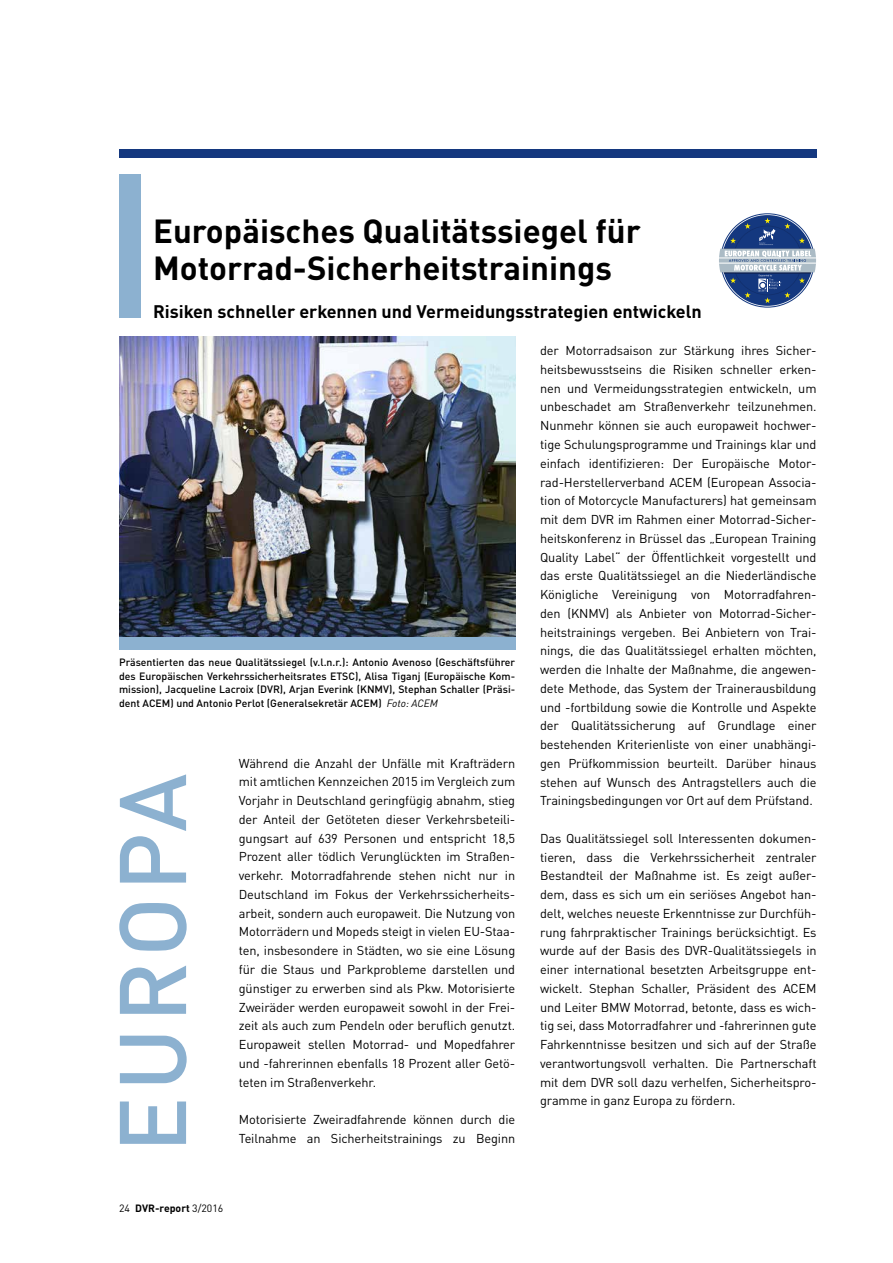
<style>
.page{position:relative;width:893px;height:1263px;background:#fff}
.page>*{position:absolute;margin:0;border:0;box-sizing:border-box;transform-origin:0 0}
.t1{font:500 93px "DINOT";letter-spacing:.06em;color:#8cb1d0}
.t2{font:700 33px/37.5px "DINOT";color:#000}
.t3{font:700 18px "DINOT";color:#000}
.t4{font:12.75px/18.8px "DINOT";letter-spacing:-.01em;color:#000;text-align:justify}
.t5{font:500 10.5px/13.5px "DINOT";color:#000;text-align:justify}
.t6{font:700 10.5px "DINOT";color:#000}
.s1{font-weight:400;font-style:italic}
.s2{font-weight:400}
</style>
<div class="page">
<div style="left:119px;top:149px;width:697px;height:8px;background:#14387f"></div>
<img style="left:119px;top:336px;width:396px;height:301px">
<div style="left:119px;top:174px;width:21px;height:144px;background:#8cb1d0"></div>
<div style="left:119px;top:637px;width:396px;height:12px;background:#8cb1d0"></div>
<svg style="left:719px;top:218px;width:97px;height:85px"></svg>
<h2 class="t2" style="left:153px;top:211px;width:489px">Europäisches Qualitätssiegel für<br>Motorrad-Sicherheitstrainings</h2>
<h3 class="t3" style="left:153px;top:299px;width:550px">Risiken schneller erkennen und Vermeidungsstrategien entwickeln</h3>
<p class="t5" style="left:119px;top:655px;width:398px">Präsentierten das neue Qualitätssiegel (v.l.n.r.): Antonio Avenoso (Geschäftsführer des Europäischen Verkehrssicherheitsrates ETSC), Alisa Tiganj (Europäische Kom&shy;mission), Jacqueline Lacroix (DVR), Arjan Everink (KNMV), Stephan Schaller (Präsi&shy;dent ACEM) und Antonio Perlot (Generalsekretär ACEM) <span class="s1">Foto: ACEM</span></p>
<h1 class="t1" style="left:93px;top:1152px;width:380px;rotate:-90deg">EUROPA</h1>
<p class="t4" style="left:239px;top:753px;width:278px">Während die Anzahl der Unfälle mit Krafträdern mit amtlichen Kennzeichen 2015 im Vergleich zum Vorjahr in Deutschland geringfügig abnahm, stieg der Anteil der Getöteten dieser Verkehrsbeteili&shy;gungsart auf 639 Personen und entspricht 18,5<br>Prozent aller tödlich Verunglückten im Straßen&shy;verkehr. Motorradfahrende stehen nicht nur in Deutschland im Fokus der Verkehrssicherheits&shy;arbeit, sondern auch europaweit. Die Nutzung von Motorrädern und Mopeds steigt in vielen EU-Staa&shy;ten, insbesondere in Städten, wo sie eine Lösung für die Staus und Parkprobleme darstellen und günstiger zu erwerben sind als Pkw. Motorisierte Zweiräder werden europaweit sowohl in der Frei&shy;zeit als auch zum Pendeln oder beruflich genutzt.<br>Europaweit stellen Motorrad- und Mopedfahrer und -fahrerinnen ebenfalls 18 Prozent aller Getö&shy;teten im Straßenverkehr.</p>
<p class="t4" style="left:239px;top:1110px;width:278px">Motorisierte Zweiradfahrende können durch die<br>Teilnahme an Sicherheitstrainings zu Beginn</p>
<p class="t6" style="left:119px;top:1201px;width:106px"><span class="s2">24</span> DVR-report <span class="s2">3/2016</span></p>
<p class="t4" style="left:540px;top:341px;width:278px">der Motorradsaison zur Stärkung ihres Sicher&shy;heitsbewusstseins die Risiken schneller erken&shy;nen und Vermeidungsstrategien entwickeln, um unbeschadet am Straßenverkehr teilzunehmen.<br>Nunmehr können sie auch europaweit hochwer&shy;tige Schulungsprogramme und Trainings klar und einfach identifizieren: Der Europäische Motor&shy;rad-Herstellerverband ACEM (European Associa&shy;tion of Motorcycle Manufacturers) hat gemeinsam mit dem DVR im Rahmen einer Motorrad-Sicher&shy;heitskonferenz in Brüssel das „European Training Quality Label“ der Öffentlichkeit vorgestellt und das erste Qualitätssiegel an die Niederländische Königliche Vereinigung von Motorradfahren&shy;den (KNMV) als Anbieter von Motorrad-Sicher&shy;heitstrainings vergeben. Bei Anbietern von Trai&shy;nings, die das Qualitätssiegel erhalten möchten, werden die Inhalte der Maßnahme, die angewen&shy;dete Methode, das System der Trainerausbildung und -fortbildung sowie die Kontrolle und Aspekte der Qualitätssicherung auf Grundlage einer bestehenden Kriterienliste von einer unabhängi&shy;gen Prüfkommission beurteilt. Darüber hinaus stehen auf Wunsch des Antragstellers auch die Trainingsbedingungen vor Ort auf dem Prüfstand.</p>
<p class="t4" style="left:540px;top:829px;width:278px">Das Qualitätssiegel soll Interessenten dokumen&shy;tieren, dass die Verkehrssicherheit zentraler Bestandteil der Maßnahme ist. Es zeigt außer&shy;dem, dass es sich um ein seriöses Angebot han&shy;delt, welches neueste Erkenntnisse zur Durchfüh&shy;rung fahrpraktischer Trainings berücksichtigt. Es wurde auf der Basis des DVR-Qualitätssiegels in einer international besetzten Arbeitsgruppe ent&shy;wickelt. Stephan Schaller, Präsident des ACEM und Leiter BMW Motorrad, betonte, dass es wich&shy;tig sei, dass Motorradfahrer und -fahrerinnen gute Fahrkenntnisse besitzen und sich auf der Straße verantwortungsvoll verhalten. Die Partnerschaft mit dem DVR soll dazu verhelfen, Sicherheitspro&shy;gramme in ganz Europa zu fördern.</p>
</div>
